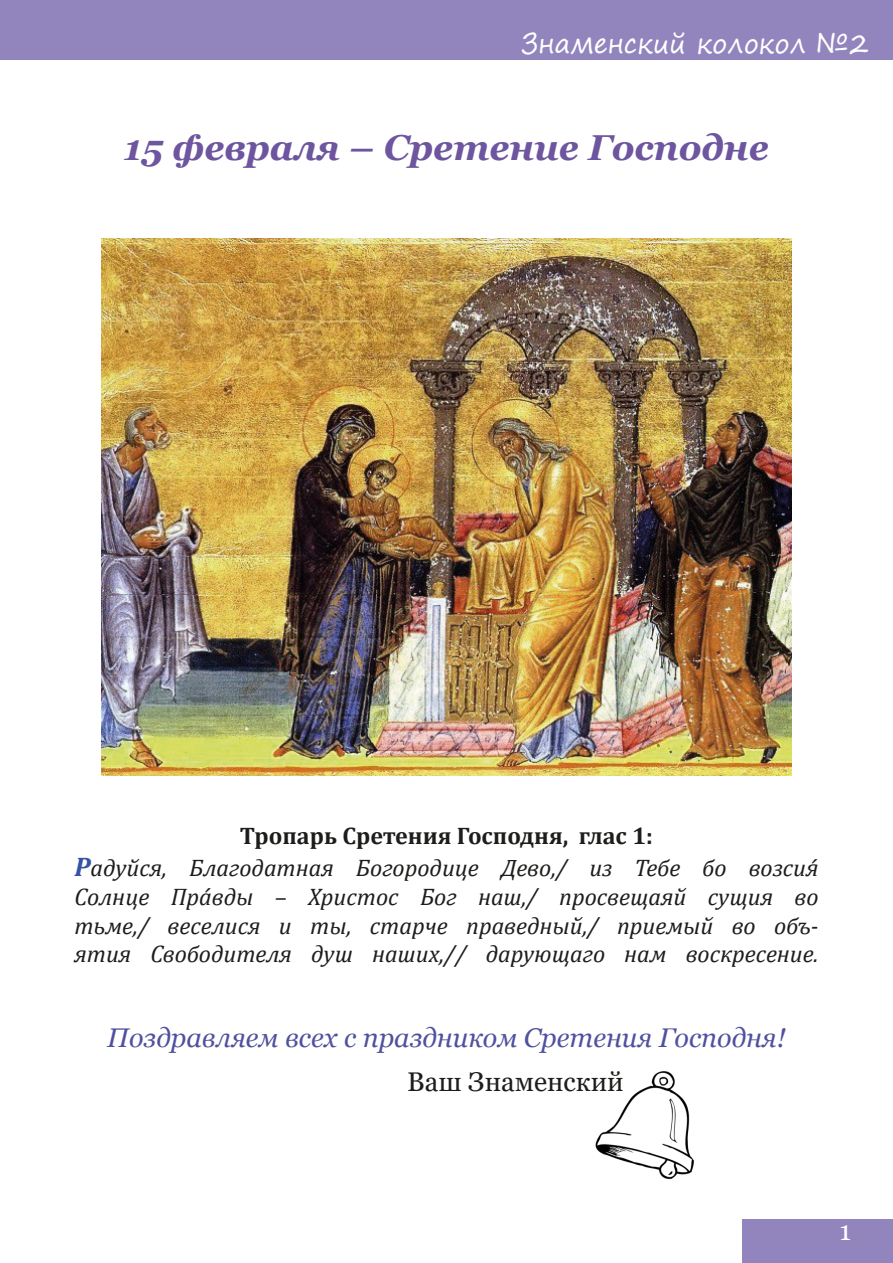
<style>
.page{position:relative;width:893px;height:1263px;background:#fff}
.page>*{position:absolute;margin:0;border:0;box-sizing:border-box;transform-origin:0 0}
.t1{font:italic 700 36px "Georgia";color:#6e559f}
.t2{font:italic 27px "Georgia";color:#50519e}
.t3{font:27px "Segoe Print";color:#fff}
.t4{font:27px "Georgia";color:#1d1d1b}
.t5{font:27px "Georgia";color:#fff}
.t6{font:italic 24px/28.8px "Cambria";color:#1d1d1b;text-align:justify}
.t7{font:700 24px "Cambria";color:#1d1d1b}
.s1{font-weight:700;font-size:27px;color:#3453a1}
</style>
<div class="page">
<div style="left:0;top:0;width:893px;height:60px;background:#9285be"></div>
<div style="left:742px;top:1219px;width:151px;height:44px;background:#9285be"></div>
<img style="left:595px;top:1071px;width:99px;height:108px">
<img style="left:102px;top:238px;width:689px;height:537px">
<p class="t3" style="left:521px;top:19px;width:349px">Знаменский колокол №2</p>
<p class="t1" style="left:124px;top:124px;width:646px">15 февраля – Сретение Господне</p>
<p class="t7" style="left:240px;top:818px;width:415px">Тропарь Сретения Господня, глас 1:</p>
<p class="t6" style="left:74px;top:852px;width:748px"><span class="s1">Р</span>адуйся, Благодатная Богородице Дево,/ из Тебе бо возсия́ Солнце Пра́вды – Христос Бог наш,/ просвещаяй сущия во тьме,/ веселися и ты, старче праведный,/ приемый во объ&shy;ятия Свободителя душ наших,// дарующаго нам воскресение.</p>
<p class="t2" style="left:107px;top:1021px;width:680px">Поздравляем всех с праздником Сретения Господня!</p>
<p class="t4" style="left:407px;top:1065px;width:218px">Ваш Знаменский</p>
<p class="t5" style="left:840px;top:1214px;width:13px">1</p>
</div>
